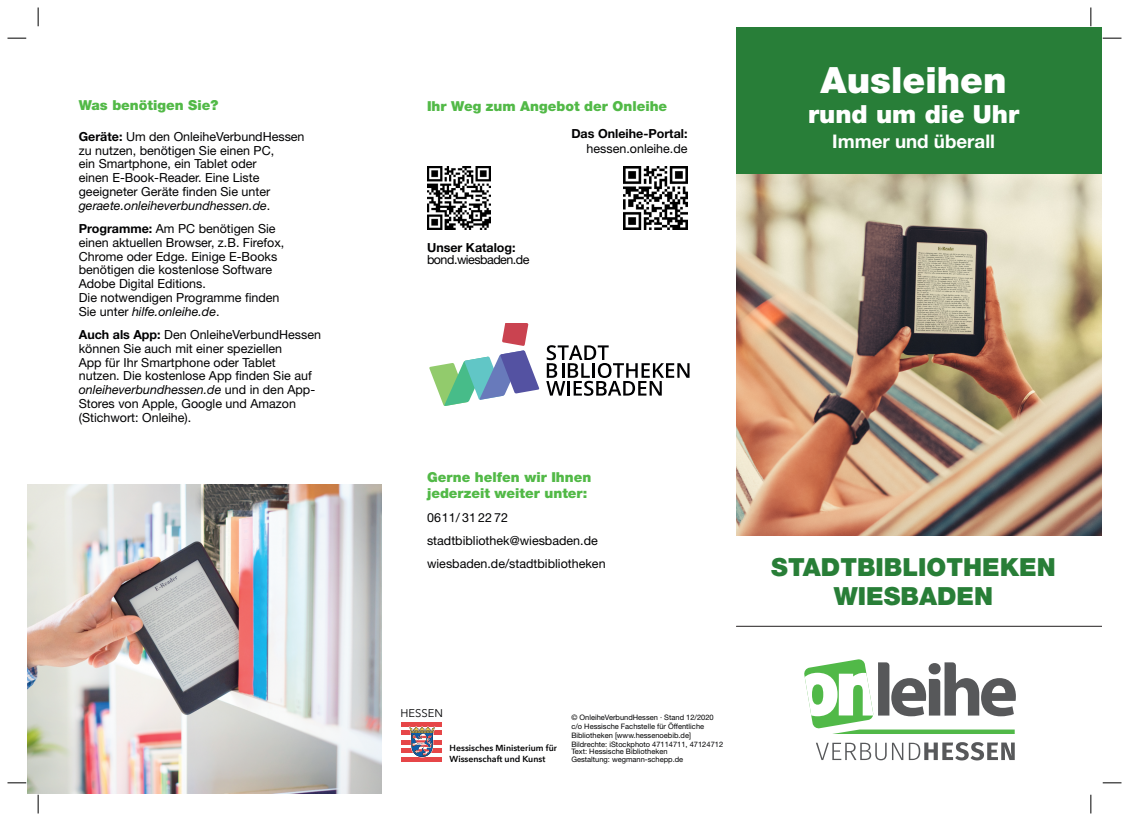
<style>
.page{position:relative;width:1129px;height:821px;background:#fff}
.page>*{position:absolute;margin:0;border:0;box-sizing:border-box;transform-origin:0 0}
.t1{font:900 36.25px "Helvetica Neue LT Std";color:#fff}
.t2{font:900 25px/28.8px "Helvetica Neue LT Std";color:#287e37;text-align:center}
.t3{font:900 25px "Helvetica Neue LT Std";color:#fff}
.t4{font:700 18.75px "Helvetica Neue LT Std";color:#fff}
.t5{font:900 13.75px/16.2px "Helvetica Neue LT Std";color:#52b947}
.t6{font:12.5px/13.8px "Helvetica Neue LT Std";color:#000002}
.t7{font:700 12.5px "Helvetica Neue LT Std";color:#000002}
.t8{font:12.5px "Helvetica Neue LT Std";letter-spacing:-.04em;color:#000002}
.t9{font:11.12px "Avenir Next";color:#000002}
.t10{font:600 8.75px/10.5px "Avenir Next";color:#000002}
.t11{font:7.5px/9px "Helvetica Neue LT Std";color:#000002}
.s1{font-weight:700}
.s2{font-style:italic}
</style>
<div class="page">
<div style="left:402px;top:721px;width:40px;height:5px;background:#e64648"></div>
<div style="left:402px;top:730px;width:40px;height:5px;background:#e64648"></div>
<div style="left:402px;top:739px;width:40px;height:5px;background:#e64648"></div>
<hr style="left:402px;top:748px;width:40px;height:4px;background:#e64648">
<hr style="left:402px;top:757px;width:40px;height:4px;background:#e64648">
<svg style="left:409px;top:726px;width:26px;height:31px"></svg>
<img style="left:28px;top:484px;width:354px;height:309px">
<div style="left:736px;top:28px;width:365px;height:146px;background:#287e38"></div>
<img style="left:736px;top:174px;width:365px;height:361px">
<img style="left:916px;top:253px;width:57px;height:78px">
<img style="left:938px;top:247px;width:15px;height:3px">
<svg style="left:816px;top:742px;width:198px;height:18px"></svg>
<svg style="left:804px;top:659px;width:212px;height:74px"></svg>
<hr style="left:736px;top:626px;width:365px;height:1px;background:#231f20">
<svg style="left:429px;top:323px;width:110px;height:83px"></svg>
<svg style="left:546px;top:345px;width:143px;height:50px"></svg>
<img style="left:427px;top:166px;width:64px;height:64px">
<img style="left:624px;top:166px;width:63px;height:64px">
<svg style="left:8px;top:37px;width:18px;height:2px"></svg>
<svg style="left:37px;top:8px;width:2px;height:18px"></svg>
<svg style="left:1090px;top:8px;width:1px;height:18px"></svg>
<svg style="left:1102px;top:37px;width:19px;height:2px"></svg>
<svg style="left:8px;top:782px;width:18px;height:1px"></svg>
<svg style="left:37px;top:794px;width:2px;height:19px"></svg>
<svg style="left:1102px;top:782px;width:19px;height:1px"></svg>
<svg style="left:1090px;top:794px;width:1px;height:19px"></svg>
<p class="t5" style="left:79px;top:99px;width:141px">Was benötigen Sie?</p>
<p class="t6" style="left:79px;top:131px;width:227px"><span class="s1">Geräte:</span> Um den OnleiheVerbundHessen zu nutzen, benötigen Sie einen PC,<br>ein Smartphone, ein Tablet oder<br>einen E-Book-Reader. Eine Liste geeigneter Geräte finden Sie unter <span class="s2">geraete.onleiheverbundhessen.de</span>.</p>
<p class="t6" style="left:79px;top:223px;width:207px"><span class="s1">Programme:</span> Am PC benötigen Sie einen aktuellen Browser, z.B. Firefox,<br>Chrome oder Edge. Einige E-Books benötigen die kostenlose Software<br>Adobe Digital Editions.<br>Die notwendigen Programme finden<br>Sie unter <span class="s2">hilfe.onleihe.de</span>.</p>
<p class="t6" style="left:79px;top:329px;width:244px"><span class="s1">Auch als App:</span> Den OnleiheVerbundHessen können Sie auch mit einer speziellen<br>App für Ihr Smartphone oder Tablet<br>nutzen. Die kostenlose App finden Sie auf <span class="s2">onleiheverbundhessen.de</span> und in den App-Stores von Apple, Google und Amazon (Stichwort: Onleihe).</p>
<p class="t5" style="left:427px;top:100px;width:242px">Ihr Weg zum Angebot der Onleihe</p>
<p class="t7" style="left:427px;top:243px;width:90px">Unser Katalog:</p>
<p class="t8" style="left:427px;top:255px;width:104px">bond.wiesbaden.de</p>
<p class="t7" style="left:571px;top:129px;width:118px">Das Onleihe-Portal:</p>
<p class="t6" style="left:586px;top:143px;width:102px">hessen.onleihe.de</p>
<h1 class="t1" style="left:820px;top:67px;width:187px">Ausleihen</h1>
<h2 class="t3" style="left:808px;top:105px;width:213px">rund um die Uhr</h2>
<h3 class="t4" style="left:832px;top:135px;width:164px">Immer und überall</h3>
<p class="t5" style="left:427px;top:471px;width:166px">Gerne helfen wir Ihnen jederzeit weiter unter:</p>
<p class="t6" style="left:427px;top:507px;width:180px;line-height:23.4px">0611/31 22 72 stadtbibliothek@wiesbaden.de wiesbaden.de/stadtbibliotheken</p>
<p class="t9" style="left:400px;top:706px;width:44px">HESSEN</p>
<p class="t10" style="left:449px;top:743px;width:109px">Hessisches Ministerium für<br>Wissenschaft und Kunst</p>
<p class="t11" style="left:571px;top:713px;width:153px">© OnleiheVerbundHessen · Stand 12/2020 c/o Hessische Fachstelle für Öffentliche Bibliotheken [www.hessenoebib.de] Bildrechte: iStockphoto 47114711, 47124712</p>
<p class="t11" style="left:571px;top:748px;width:113px;line-height:7.5px">Text: Hessische Bibliotheken<br>Gestaltung: wegmann-schepp.de</p>
<h2 class="t2" style="left:771px;top:556px;width:286px">STADTBIBLIOTHEKEN<br>WIESBADEN</h2>
</div>
